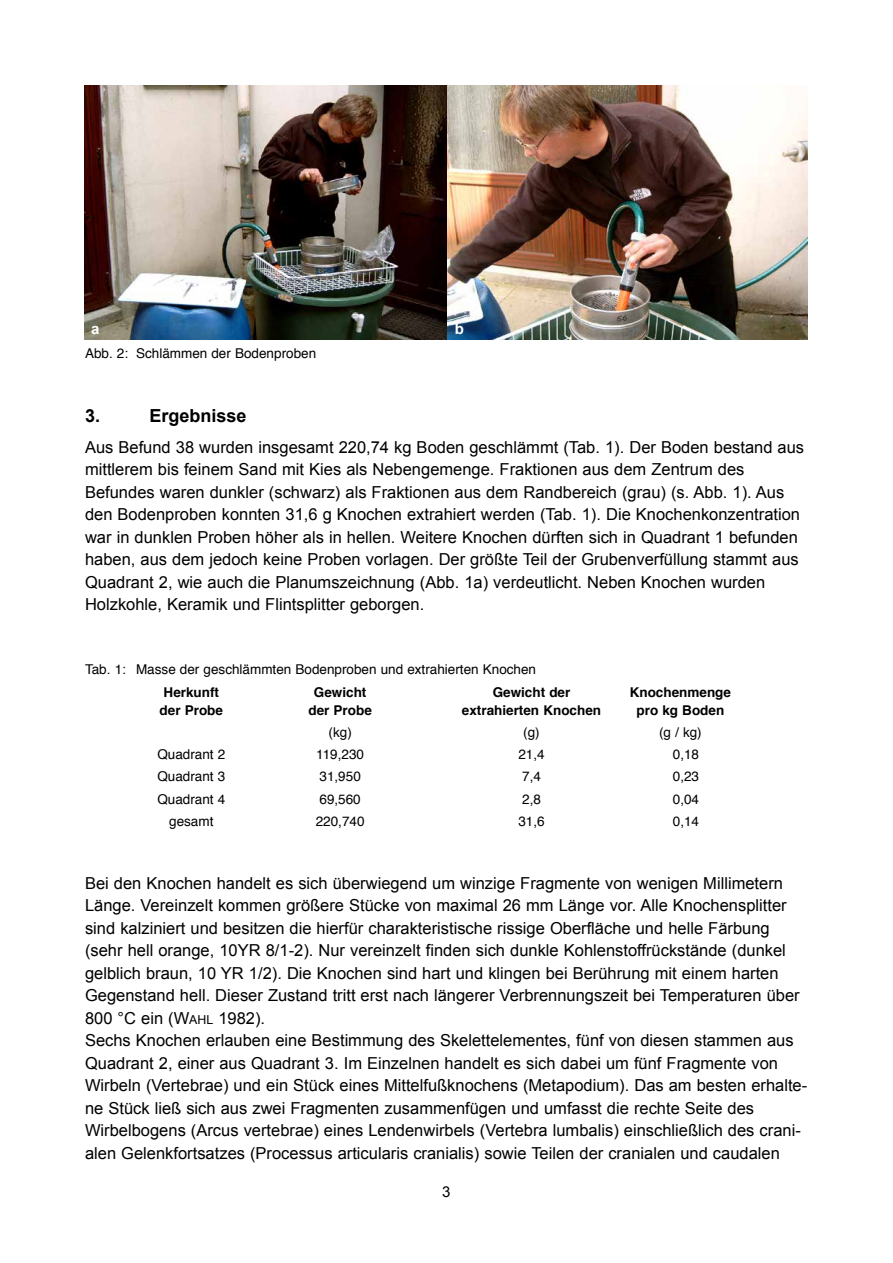
<style>
.page{position:relative;width:893px;height:1263px;background:#fff}
.page>*{position:absolute;margin:0;border:0;box-sizing:border-box;transform-origin:0 0}
.t1{font:700 18px "Arial";color:#000}
.t2{font:16.5px/22.5px "Arial";color:#000}
.t3{font:700 15px "Arial";color:#fff}
.t4{font:15px "Arial";color:#000}
.t5{font:13.5px "Helvetica";color:#000}
.t6{font:700 13.5px "Helvetica";color:#000}
.s1{font-style:inherit}
.s2{font-size:12.3px}
</style>
<div class="page">
<img style="left:446px;top:85px;width:361px;height:255px">
<img style="left:85px;top:85px;width:361px;height:255px">
<p class="t3" style="left:91px;top:319px;width:10px">a</p>
<p class="t3" style="left:455px;top:319px;width:11px">b</p>
<p class="t5" style="left:85px;top:343px;width:233px">Abb. 2: Schlämmen der Bodenproben</p>
<p class="t1" style="left:85px;top:403px;width:17px">3.</p>
<p class="t1" style="left:150px;top:403px;width:99px">Ergebnisse</p>
<p class="t2" style="left:85px;top:436px;width:721px">Aus Befund 38 wurden insgesamt 220,74 kg Boden geschlämmt (Tab. 1). Der Boden bestand aus mittlerem bis feinem Sand mit Kies als Nebengemenge. Fraktionen aus dem Zentrum des Befundes waren dunkler (schwarz) als Fraktionen aus dem Randbereich (grau) (s. Abb. 1). Aus den Bodenproben konnten 31,6 g Knochen extrahiert werden (Tab. 1). Die Knochenkonzentration war in dunklen Proben höher als in hellen. Weitere Knochen dürften sich in Quadrant 1 befunden haben, aus dem jedoch keine Proben vorlagen. Der größte Teil der Grubenverfüllung stammt aus Quadrant 2, wie auch die Planumszeichnung (Abb. 1a) verdeutlicht. Neben Knochen wurden Holzkohle, Keramik und Flintsplitter geborgen.</p>
<p class="t5" style="left:85px;top:659px;width:453px">Tab. 1: Masse der geschlämmten Bodenproben und extrahierten Knochen</p>
<p class="t6" style="left:164px;top:681px;width:57px">Herkunft</p>
<p class="t6" style="left:314px;top:681px;width:54px">Gewicht</p>
<p class="t6" style="left:493px;top:681px;width:79px">Gewicht der</p>
<p class="t6" style="left:630px;top:681px;width:103px">Knochenmenge</p>
<p class="t6" style="left:160px;top:699px;width:65px">der Probe</p>
<p class="t6" style="left:308px;top:699px;width:65px">der Probe</p>
<p class="t6" style="left:462px;top:699px;width:141px">extrahierten Knochen</p>
<p class="t6" style="left:636px;top:699px;width:89px">pro kg Boden</p>
<p class="t5" style="left:329px;top:722px;width:25px">(kg)</p>
<p class="t5" style="left:523px;top:722px;width:18px">(g)</p>
<p class="t5" style="left:659px;top:722px;width:44px">(g / kg)</p>
<p class="t5" style="left:157px;top:744px;width:69px">Quadrant 2</p>
<p class="t5" style="left:316px;top:744px;width:49px">119,230</p>
<p class="t5" style="left:518px;top:744px;width:28px">21,4</p>
<p class="t5" style="left:673px;top:744px;width:28px">0,18</p>
<p class="t5" style="left:157px;top:766px;width:69px">Quadrant 3</p>
<p class="t5" style="left:320px;top:766px;width:43px">31,950</p>
<p class="t5" style="left:522px;top:766px;width:20px">7,4</p>
<p class="t5" style="left:673px;top:766px;width:28px">0,23</p>
<p class="t5" style="left:157px;top:788px;width:69px">Quadrant 4</p>
<p class="t5" style="left:320px;top:788px;width:43px">69,560</p>
<p class="t5" style="left:522px;top:788px;width:20px">2,8</p>
<p class="t5" style="left:673px;top:788px;width:28px">0,04</p>
<p class="t5" style="left:169px;top:811px;width:46px">gesamt</p>
<p class="t5" style="left:316px;top:811px;width:50px">220,740</p>
<p class="t5" style="left:518px;top:811px;width:28px">31,6</p>
<p class="t5" style="left:673px;top:811px;width:28px">0,14</p>
<p class="t2" style="left:85px;top:872px;width:724px">Bei den Knochen handelt es sich überwiegend um winzige Fragmente von wenigen Millimetern Länge. Vereinzelt kommen größere Stücke von maximal 26 mm Länge vor. Alle Knochensplitter sind kalziniert und besitzen die hierfür charakteristische rissige Oberfläche und helle Färbung (sehr hell orange, 10YR 8/1-2). Nur vereinzelt finden sich dunkle Kohlenstoffrückstände (dunkel gelblich braun, 10 YR 1/2). Die Knochen sind hart und klingen bei Berührung mit einem harten Gegenstand hell. Dieser Zustand tritt erst nach längerer Verbrennungszeit bei Temperaturen über 800 °C ein (<span class="s1">W</span><span class="s2">ahl</span> 1982).<br>Sechs Knochen erlauben eine Bestimmung des Skelettelementes, fünf von diesen stammen aus Quadrant 2, einer aus Quadrant 3. Im Einzelnen handelt es sich dabei um fünf Fragmente von Wirbeln (Vertebrae) und ein Stück eines Mittelfußknochens (Metapodium). Das am besten erhalte&shy;ne Stück ließ sich aus zwei Fragmenten zusammenfügen und umfasst die rechte Seite des Wirbelbogens (Arcus vertebrae) eines Lendenwirbels (Vertebra lumbalis) einschließlich des crani&shy;alen Gelenkfortsatzes (Processus articularis cranialis) sowie Teilen der cranialen und caudalen</p>
<p class="t4" style="left:442px;top:1182px;width:10px">3</p>
</div>
